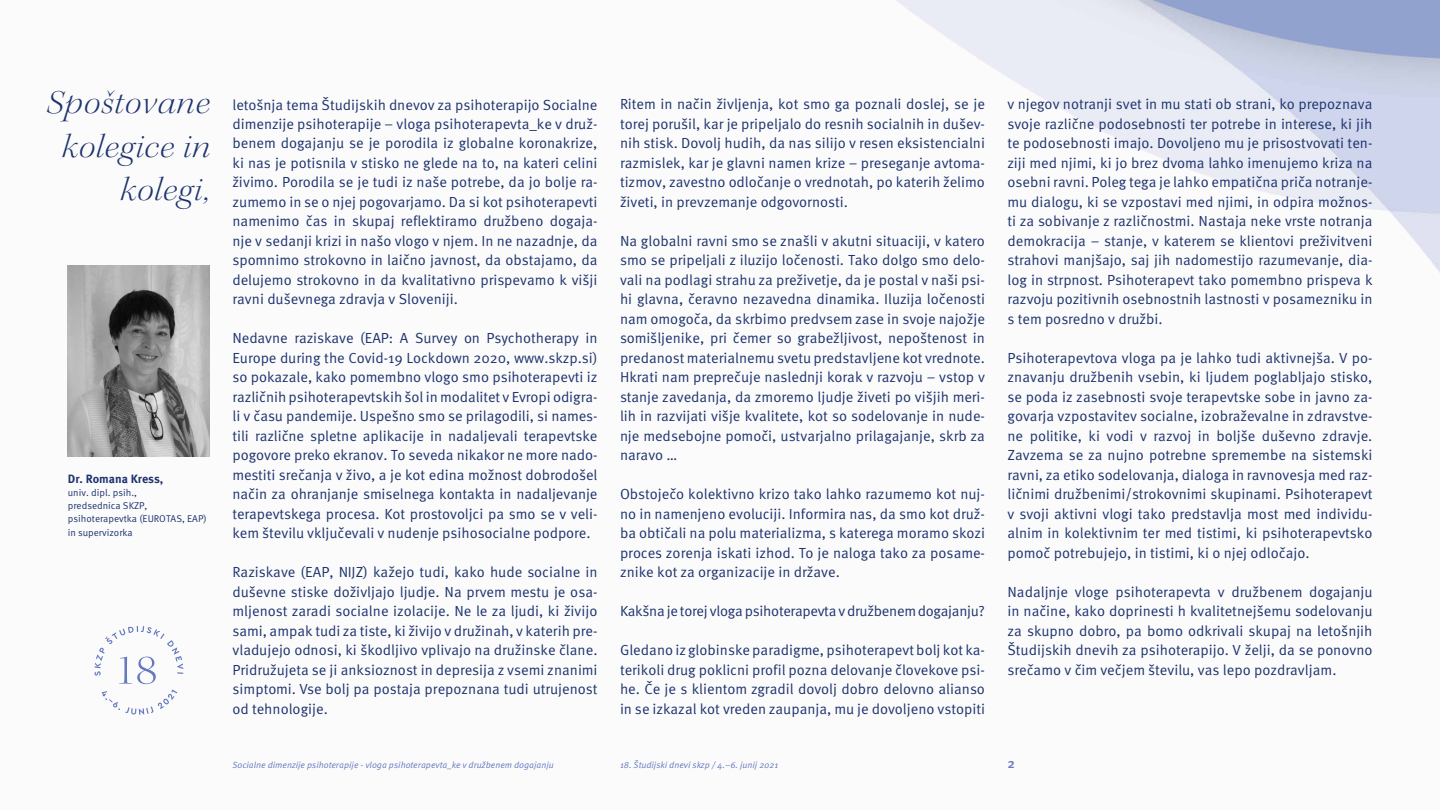
<style>
.page{position:relative;width:1440px;height:810px;background:#fff}
.page>*{position:absolute;margin:0;border:0;box-sizing:border-box;transform-origin:0 0}
.t1{font:33px/43.5px "Kepler Std Light Ext It Disp";letter-spacing:.025em;color:#1c336d;text-align:right}
.t2{font:14.62px/19.5px "FF Meta Pro";color:#1c336d;text-align:justify}
.t3{font:14.62px "FF Meta Pro";letter-spacing:-.02em;color:#1c336d}
.t4{font:500 13.5px "FF Meta Pro";color:#6579be}
.t5{font:700 12px "FF Meta Pro";color:#1c336d}
.t6{font:9.82px/13.1px "FF Meta Pro";color:#1c336d}
.t7{font:italic 9px "FF Meta Pro";color:#6579be}
</style>
<div class="page">
<img style="left:67px;top:0;width:1373px;height:674px">
<svg style="left:94px;top:626px;width:89px;height:89px"></svg>
<img style="left:68px;top:265px;width:142px;height:191px">
<h1 class="t1" style="left:47px;top:82px;width:165px">Spoštovane kolegice in kolegi,</h1>
<p class="t5" style="left:68px;top:469px;width:97px">Dr. Romana Kress,</p>
<p class="t6" style="left:68px;top:486px;width:140px">univ. dipl. psih.,<br>predsednica SKZP, psihoterapevtka (EUROTAS, EAP) in supervizorka</p>
<p class="t2" style="left:232px;top:94px;width:367px">letošnja tema Študijskih dnevov za psihoterapijo Socialne dimenzije psihoterapije – vloga psihoterapevta_ke v druž&shy;benem dogajanju se je porodila iz globalne koronakrize, ki nas je potisnila v stisko ne glede na to, na kateri celini živimo. Porodila se je tudi iz naše potrebe, da jo bolje ra&shy;zumemo in se o njej pogovarjamo. Da si kot psihoterapevti namenimo čas in skupaj reflektiramo družbeno dogaja&shy;nje v sedanji krizi in našo vlogo v njem. In ne nazadnje, da spomnimo strokovno in laično javnost, da obstajamo, da delujemo strokovno in da kvalitativno prispevamo k višji ravni duševnega zdravja v Sloveniji.</p>
<p class="t2" style="left:232px;top:328px;width:367px">Nedavne raziskave (EAP: A Survey on Psychotherapy in Europe during the Covid-19 Lockdown 2020, www.skzp.si) so pokazale, kako pomembno vlogo smo psihoterapevti iz različnih psihoterapevtskih šol in modalitet v Evropi odigra&shy;li v času pandemije. Uspešno smo se prilagodili, si names&shy;tili različne spletne aplikacije in nadaljevali terapevtske pogovore preko ekranov. To seveda nikakor ne more nado&shy;mestiti srečanja v živo, a je kot edina možnost dobrodošel način za ohranjanje smiselnega kontakta in nadaljevanje terapevtskega procesa. Kot prostovoljci pa smo se v veli&shy;kem številu vključevali v nudenje psihosocialne podpore.</p>
<p class="t2" style="left:232px;top:562px;width:367px">Raziskave (EAP, NIJZ) kažejo tudi, kako hude socialne in duševne stiske doživljajo ljudje. Na prvem mestu je osa&shy;mljenost zaradi socialne izolacije. Ne le za ljudi, ki živijo sami, ampak tudi za tiste, ki živijo v družinah, v katerih pre&shy;vladujejo odnosi, ki škodljivo vplivajo na družinske člane.<br>Pridružujeta se ji anksioznost in depresija z vsemi znanimi simptomi. Vse bolj pa postaja prepoznana tudi utrujenost od tehnologije.</p>
<p class="t2" style="left:620px;top:94px;width:367px">Ritem in način življenja, kot smo ga poznali doslej, se je torej porušil, kar je pripeljalo do resnih socialnih in dušev&shy;nih stisk. Dovolj hudih, da nas silijo v resen eksistencialni razmislek, kar je glavni namen krize – preseganje avtoma&shy;tizmov, zavestno odločanje o vrednotah, po katerih želimo živeti, in prevzemanje odgovornosti.</p>
<p class="t2" style="left:620px;top:230px;width:367px">Na globalni ravni smo se znašli v akutni situaciji, v katero smo se pripeljali z iluzijo ločenosti. Tako dolgo smo delo&shy;vali na podlagi strahu za preživetje, da je postal v naši psi&shy;hi glavna, čeravno nezavedna dinamika. Iluzija ločenosti nam omogoča, da skrbimo predvsem zase in svoje najožje somišljenike, pri čemer so grabežljivost, nepoštenost in predanost materialnemu svetu predstavljene kot vrednote.<br>Hkrati nam preprečuje naslednji korak v razvoju – vstop v stanje zavedanja, da zmoremo ljudje živeti po višjih meri&shy;lih in razvijati višje kvalitete, kot so sodelovanje in nude&shy;nje medsebojne pomoči, ustvarjalno prilagajanje, skrb za naravo …</p>
<p class="t2" style="left:620px;top:484px;width:367px">Obstoječo kolektivno krizo tako lahko razumemo kot nuj&shy;no in namenjeno evoluciji. Informira nas, da smo kot druž&shy;ba obtičali na polu materializma, s katerega moramo skozi proces zorenja iskati izhod. To je naloga tako za posame&shy;znike kot za organizacije in države.</p>
<p class="t3" style="left:620px;top:600px;width:366px">Kakšna je torej vloga psihoterapevta v družbenem dogajanju?</p>
<p class="t2" style="left:620px;top:640px;width:367px">Gledano iz globinske paradigme, psihoterapevt bolj kot ka&shy;terikoli drug poklicni profil pozna delovanje človekove psi&shy;he. Če je s klientom zgradil dovolj dobro delovno alianso in se izkazal kot vreden zaupanja, mu je dovoljeno vstopiti</p>
<p class="t2" style="left:1008px;top:94px;width:367px">v njegov notranji svet in mu stati ob strani, ko prepoznava svoje različne podosebnosti ter potrebe in interese, ki jih te podosebnosti imajo. Dovoljeno mu je prisostvovati ten&shy;ziji med njimi, ki jo brez dvoma lahko imenujemo kriza na osebni ravni. Poleg tega je lahko empatična priča notranje&shy;mu dialogu, ki se vzpostavi med njimi, in odpira možnos&shy;ti za sobivanje z različnostmi. Nastaja neke vrste notranja demokracija – stanje, v katerem se klientovi preživitveni strahovi manjšajo, saj jih nadomestijo razumevanje, dia&shy;log in strpnost. Psihoterapevt tako pomembno prispeva k razvoju pozitivnih osebnostnih lastnosti v posamezniku in s tem posredno v družbi.</p>
<p class="t2" style="left:1008px;top:347px;width:367px">Psihoterapevtova vloga pa je lahko tudi aktivnejša. V po&shy;znavanju družbenih vsebin, ki ljudem poglabljajo stisko, se poda iz zasebnosti svoje terapevtske sobe in javno za&shy;govarja vzpostavitev socialne, izobraževalne in zdravstve&shy;ne politike, ki vodi v razvoj in boljše duševno zdravje.<br>Zavzema se za nujno potrebne spremembe na sistemski ravni, za etiko sodelovanja, dialoga in ravnovesja med raz&shy;ličnimi družbenimi/strokovnimi skupinami. Psihoterapevt v svoji aktivni vlogi tako predstavlja most med individu&shy;alnim in kolektivnim ter med tistimi, ki psihoterapevtsko pomoč potrebujejo, in tistimi, ki o njej odločajo.</p>
<p class="t2" style="left:1008px;top:581px;width:367px">Nadaljnje vloge psihoterapevta v družbenem dogajanju in načine, kako doprinesti h kvalitetnejšemu sodelovanju za skupno dobro, pa bomo odkrivali skupaj na letošnjih Študijskih dnevih za psihoterapijo. V želji, da se ponovno srečamo v čim večjem številu, vas lepo pozdravljam.</p>
<p class="t7" style="left:232px;top:758px;width:323px">Socialne dimenzije psihoterapije - vloga psihoterapevta_ke v družbenem dogajanju</p>
<p class="t7" style="left:620px;top:758px;width:160px">18. Študijski dnevi skzp / 4.–6. junij 2021</p>
<p class="t4" style="left:1007px;top:753px;width:9px">2</p>
</div>
